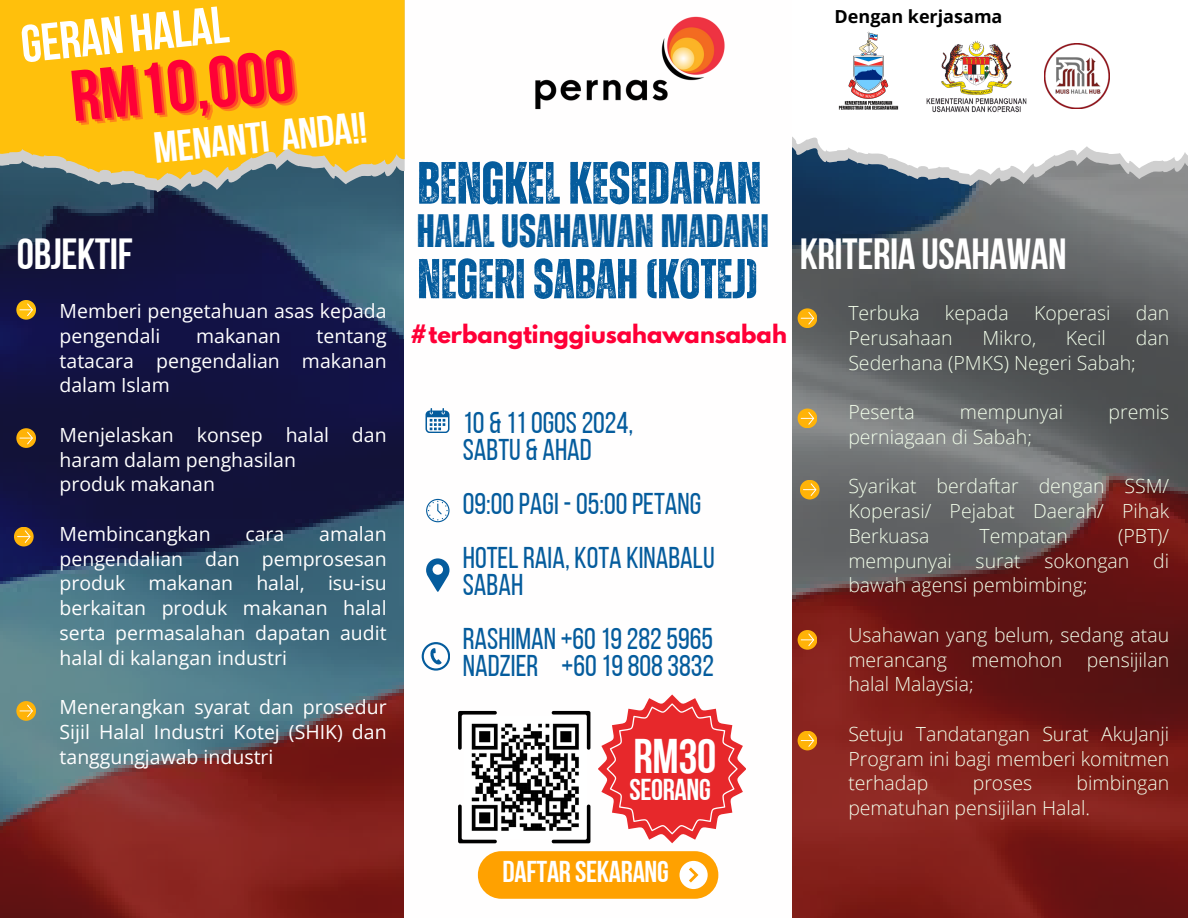
<style>
.page{position:relative;width:1188px;height:918px;background:#fff}
.page>*{position:absolute;margin:0;border:0;box-sizing:border-box;transform-origin:0 0}
.t1{font:71.85px "Bebas Neue Cyrillic";color:#ff0037}
.t2{font:700 59.7px "Zuume Rough";color:#055c9d}
.t3{font:700 56.1px "Zuume Rough";color:#055c9d}
.t4{font:52.5px "Bebas Neue Cyrillic";color:#fff}
.t5{font:48.6px "Bebas Neue Cyrillic";color:#fff}
.t6{font:700 46.8px "Zuume Rough";color:#055c9d}
.t7{font:43.5px "Bebas Neue Cyrillic";letter-spacing:-.01em;color:#fff}
.t8{font:30.15px "Bebas Neue Cyrillic";letter-spacing:-.01em;color:#fff}
.t9{font:30px/27px "Bebas Neue";color:#055c9d}
.t10{font:700 22.5px "League Spartan";color:#ff0037}
.t11{font:300 19.5px/24.8px "Open Sans";color:#f3ffeb}
.t12{font:19.5px/24.8px "Open Sans";color:#fff;text-align:justify}
.t13{font:700 18px "Open Sans";color:#000}
</style>
<div class="page">
<img style="left:0;top:190px;width:1188px;height:728px">
<svg style="left:792px;top:180px;width:396px;height:10px;background:#556778"></svg>
<svg style="left:792px;top:137px;width:396px;height:43px"></svg>
<div style="left:405px;top:0;width:387px;height:918px;background:#fffefe"></div>
<img style="left:471px;top:723px;width:108px;height:108px">
<div style="left:478px;top:851px;width:240px;height:47px;background:#ffa100;border-radius:23px"></div>
<div style="left:680px;top:861px;width:28px;height:28px;background:#fff;border-radius:50%"></div>
<svg style="left:689px;top:867px;width:9px;height:16px"></svg>
<svg style="left:551px;top:711px;width:39px;height:39px"></svg>
<svg style="left:458px;top:711px;width:39px;height:39px"></svg>
<svg style="left:551px;top:804px;width:39px;height:39px"></svg>
<svg style="left:458px;top:804px;width:39px;height:39px"></svg>
<img style="left:926px;top:41px;width:101px;height:72px">
<img style="left:838px;top:31px;width:61px;height:79px">
<img style="left:1044px;top:43px;width:66px;height:66px">
<img style="left:535px;top:16px;width:190px;height:94px">
<svg style="left:598px;top:695px;width:148px;height:148px"></svg>
<svg style="left:798px;top:308px;width:19px;height:20px"></svg>
<svg style="left:798px;top:630px;width:19px;height:20px"></svg>
<svg style="left:800px;top:480px;width:20px;height:20px"></svg>
<svg style="left:798px;top:409px;width:19px;height:19px"></svg>
<svg style="left:798px;top:731px;width:19px;height:19px"></svg>
<svg style="left:426px;top:408px;width:23px;height:25px"></svg>
<svg style="left:426px;top:499px;width:24px;height:23px"></svg>
<svg style="left:426px;top:558px;width:24px;height:34px"></svg>
<svg style="left:422px;top:642px;width:28px;height:28px"></svg>
<svg style="left:0;top:185px;width:405px;height:11px;background:#365b6f"></svg>
<svg style="left:0;top:0;width:405px;height:185px;background:#f1bb1d"></svg>
<svg style="left:16px;top:300px;width:20px;height:20px"></svg>
<svg style="left:16px;top:701px;width:20px;height:20px"></svg>
<svg style="left:14px;top:527px;width:20px;height:19px"></svg>
<svg style="left:16px;top:428px;width:20px;height:20px"></svg>
<h6 class="t4" style="left:19px;top:24px;width:210px;rotate:-6deg">GERAN HALAL</h6>
<p class="t1" style="left:68px;top:68px;width:225px;rotate:-6deg">RM10,000</p>
<p class="t7" style="left:152px;top:131px;width:215px;rotate:-6deg">MENANTI ANDA!!</p>
<h5 class="t7" style="left:17px;top:237px;width:117px">OBJEKTIF</h5>
<p class="t12" style="left:60px;top:298px;width:329px">Memberi pengetahuan asas kepada pengendali</p>
<p class="t12" style="left:196px;top:323px;width:86px">makanan</p>
<p class="t12" style="left:60px;top:323px;width:329px;text-indent:257px">tentang tatacara pengendalian makanan dalam Islam</p>
<p class="t12" style="left:60px;top:422px;width:329px">Menjelaskan konsep halal dan haram dalam penghasilan</p>
<p class="t12" style="left:60px;top:471px;width:157px">produk makanan</p>
<p class="t12" style="left:60px;top:521px;width:153px">Membincangkan</p>
<p class="t12" style="left:245px;top:521px;width:40px">cara</p>
<p class="t12" style="left:60px;top:521px;width:329px;text-indent:260px">amalan pengendalian dan pemprosesan produk makanan halal, isu-isu berkaitan produk makanan halal serta permasalahan dapatan audit halal di kalangan industri</p>
<h5 class="t12" style="left:60px;top:694px;width:329px">Menerangkan syarat dan prosedur Sijil Halal Industri Kotej (SHIK) dan tanggungjawab industri</h5>
<p class="t13" style="left:835px;top:4px;width:169px">Dengan kerjasama</p>
<h6 class="t2" style="left:417px;top:156px;width:346px">BENGKELKESEDARAN</h6>
<h6 class="t6" style="left:417px;top:209px;width:354px">HALALUSAHAWANMADANI</h6>
<h6 class="t3" style="left:417px;top:253px;width:342px">NEGERISABAH(KOTEJ)</h6>
<h5 class="t10" style="left:410px;top:323px;width:379px">#terbangtinggiusahawansabah</h5>
<h3 class="t9" style="left:463px;top:412px;width:172px">1O &amp; 11OGOS2024,<br>SABTU &amp; AHAD</h3>
<h6 class="t9" style="left:463px;top:493px;width:240px">09:00PAGI -05:00PETANG</h6>
<p class="t9" style="left:463px;top:547px;width:253px">HOTELRAIA, KOTA KINABALU<br>SABAH</p>
<p class="t9" style="left:463px;top:628px;width:253px">RASHIMAN +60192825965<br>NADZIER +60198083832</p>
<h2 class="t5" style="left:634px;top:737px;width:84px">RM30</h2>
<h4 class="t8" style="left:629px;top:777px;width:83px">SEORANG</h4>
<h6 class="t7" style="left:800px;top:237px;width:268px">KRITERIA USAHAWAN</h6>
<p class="t11" style="left:848px;top:300px;width:73px">Terbuka</p>
<p class="t11" style="left:945px;top:300px;width:65px">kepada</p>
<p class="t11" style="left:1034px;top:300px;width:78px">Koperasi</p>
<p class="t11" style="left:1136px;top:300px;width:35px">dan</p>
<p class="t11" style="left:848px;top:325px;width:106px">Perusahaan</p>
<p class="t11" style="left:982px;top:325px;width:55px">Mikro,</p>
<p class="t11" style="left:1066px;top:325px;width:42px">Kecil</p>
<p class="t11" style="left:848px;top:325px;width:322px;text-indent:287px">dan<br>Sederhana (PMKS) Negeri Sabah;</p>
<p class="t11" style="left:848px;top:399px;width:68px">Peserta</p>
<p class="t11" style="left:960px;top:399px;width:105px">mempunyai</p>
<p class="t11" style="left:1109px;top:399px;width:62px">premis</p>
<p class="t11" style="left:848px;top:424px;width:185px">perniagaan di Sabah;</p>
<p class="t11" style="left:848px;top:473px;width:322px;text-align:justify">Syarikat berdaftar dengan SSM/ Koperasi/ Pejabat Daerah/ Pihak Berkuasa</p>
<p class="t11" style="left:848px;top:523px;width:322px;text-align:justify;text-indent:270px">(PBT)/ mempunyai surat sokongan di bawah agensi pembimbing;</p>
<p class="t11" style="left:848px;top:622px;width:322px">Usahawan yang belum, sedang atau merancang</p>
<p class="t11" style="left:980px;top:523px;width:90px">Tempatan</p>
<p class="t11" style="left:971px;top:647px;width:92px">memohon</p>
<p class="t11" style="left:1087px;top:647px;width:84px">pensijilan</p>
<p class="t11" style="left:848px;top:671px;width:127px">halal Malaysia;</p>
<p class="t11" style="left:848px;top:721px;width:322px;text-align:justify">Setuju Tandatangan Surat AkuJanji Program ini bagi memberi komitmen terhadap</p>
<p class="t11" style="left:848px;top:770px;width:322px;text-indent:228px">bimbingan pematuhan pensijilan Halal.</p>
<p class="t11" style="left:973px;top:770px;width:61px">proses</p>
<p class="t8" style="left:503px;top:859px;width:168px">DAFTAR SEKARANG</p>
</div>
